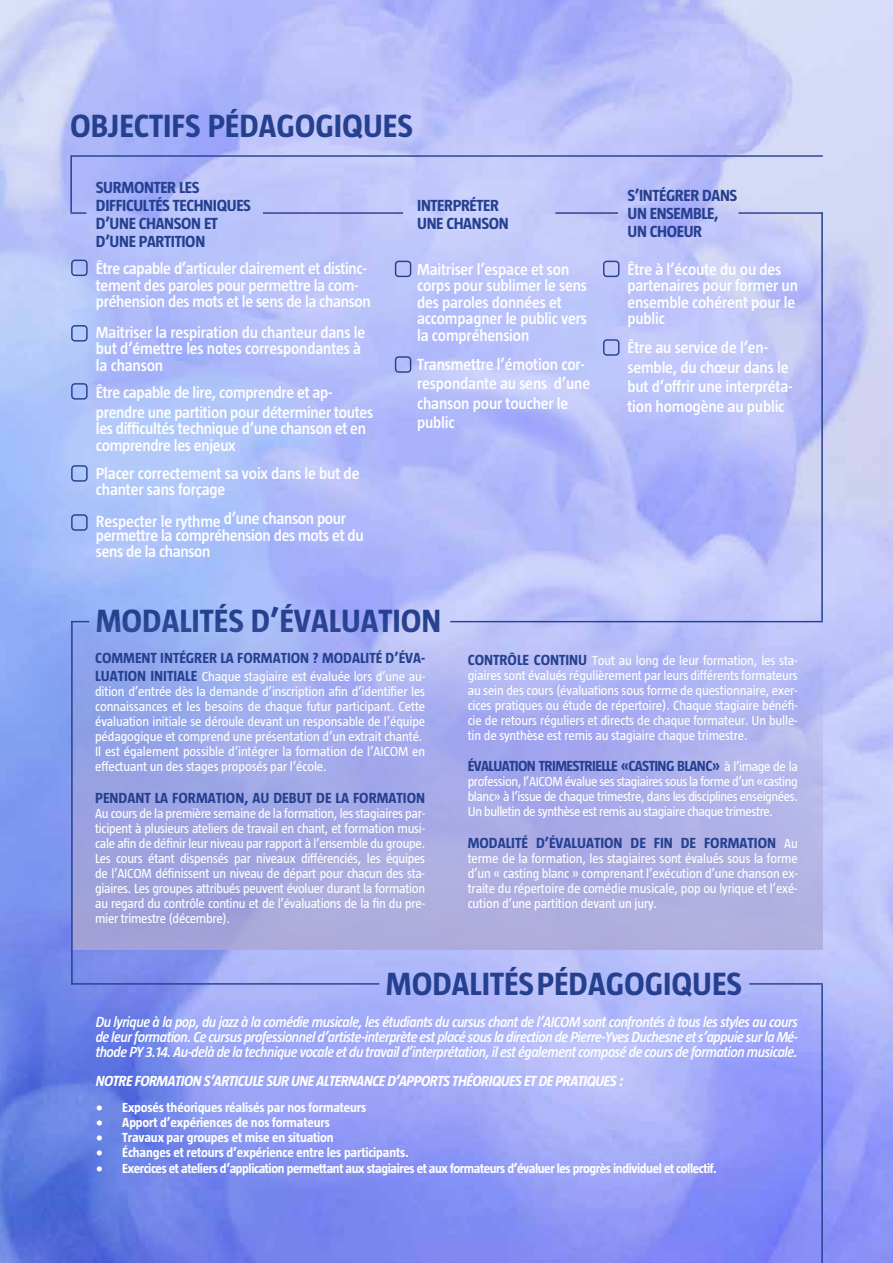
<style>
.page{position:relative;width:893px;height:1263px;background:#fff}
.page>*{position:absolute;margin:0;border:0;box-sizing:border-box;transform-origin:0 0}
.t1{font:700 33px "Taz";color:#25408f}
.t2{font:600 16.5px/16.5px "Taz";letter-spacing:-.01em;color:#fff}
.t3{font:700 16.5px/18px "Taz";letter-spacing:-.02em;color:#25408f}
.t4{font:italic 600 15px/15px "Taz";letter-spacing:-.03em;color:#fff;text-align:justify}
.t5{font:700 15px "Taz";color:#25408f}
.t6{font:italic 700 15px "Taz";letter-spacing:-.03em;color:#fff}
.t7{font:700 15px "Taz";letter-spacing:-.04em;color:#25408f}
.t8{font:13.5px/15px "Taz";letter-spacing:-.01em;color:#fff;text-align:justify}
.t9{font:700 13.5px "Taz";letter-spacing:-.01em;color:#fff}
.t10{font:700 13.5px "Taz";letter-spacing:-.03em;color:#fff}
.s1{font-weight:700;font-size:15px;color:#25408f}
.s2{font-weight:400;font-size:13.5px;color:#fff}
</style>
<div class="page">
<img style="left:0;top:0;width:893px;height:1263px">
<hr style="left:71px;top:155px;width:752px;height:2px;background:#25408f">
<hr style="left:71px;top:983px;width:308px;height:1px;background:#25408f">
<hr style="left:749px;top:983px;width:74px;height:1px;background:#25408f">
<hr style="left:263px;top:212px;width:140px;height:2px;background:#25408f">
<svg style="left:70px;top:212px;width:16px;height:2px"></svg>
<hr style="left:555px;top:212px;width:63px;height:2px;background:#25408f">
<hr style="left:738px;top:212px;width:85px;height:2px;background:#25408f">
<svg style="left:73px;top:621px;width:750px;height:329px;background:#a7ade8"></svg>
<hr style="left:821px;top:212px;width:2px;height:409px;background:#25408f">
<hr style="left:70px;top:155px;width:2px;height:57px;background:#25408f">
<hr style="left:821px;top:984px;width:2px;height:279px;background:#25408f">
<div style="left:71px;top:260px;width:17px;height:16px;border:1px solid #25408f;border-radius:3px"></div>
<div style="left:395px;top:261px;width:16px;height:16px;border:1px solid #25408f;border-radius:3px"></div>
<div style="left:603px;top:261px;width:16px;height:16px;border:1px solid #25408f;border-radius:3px"></div>
<div style="left:395px;top:356px;width:16px;height:17px;border:1px solid #25408f;border-radius:3px"></div>
<div style="left:603px;top:339px;width:16px;height:17px;border:1px solid #25408f;border-radius:3px"></div>
<div style="left:71px;top:325px;width:17px;height:16px;border:1px solid #25408f;border-radius:3px"></div>
<div style="left:71px;top:383px;width:17px;height:17px;border:1px solid #25408f;border-radius:3px"></div>
<div style="left:71px;top:465px;width:17px;height:17px;border:1px solid #25408f;border-radius:3px"></div>
<div style="left:71px;top:514px;width:17px;height:17px;border:1px solid #25408f;border-radius:3px"></div>
<svg style="left:73px;top:621px;width:16px;height:1px"></svg>
<hr style="left:71px;top:621px;width:2px;height:363px;background:#25408f">
<h1 class="t1" style="left:70px;top:107px;width:344px">OBJECTIFS PÉDAGOGIQUES</h1>
<p class="t3" style="left:96px;top:179px;width:157px">SURMONTER LES<br>DIFFICULTÉS TECHNIQUES<br>D’UNE CHANSON ET<br>D’UNE PARTITION</p>
<p class="t2" style="left:96px;top:260px;width:276px">Être capable d’articuler clairement et distinc&shy;tement des paroles pour permettre la com&shy;préhension des mots et le sens de la chanson</p>
<p class="t2" style="left:96px;top:324px;width:271px">Maitriser la respiration du chanteur dans le but d’émettre les notes correspondantes à la chanson</p>
<p class="t2" style="left:96px;top:383px;width:279px;line-height:19.5px">Être capable de lire, comprendre et ap&shy;prendre une partition pour déterminer toutes</p>
<p class="t2" style="left:96px;top:420px;width:272px">les difficultés technique d’une chanson et en comprendre les enjeux</p>
<p class="t2" style="left:96px;top:464px;width:265px">Placer correctement sa voix dans le but de chanter sans forçage</p>
<p class="t2" style="left:96px;top:514px;width:269px;line-height:13.6px">Respecter le rythme d’une chanson pour permettre la compréhension des mots et du</p>
<p class="t2" style="left:96px;top:543px;width:116px">sens de la chanson</p>
<p class="t3" style="left:417px;top:196px;width:93px">INTERPRÉTER<br>UNE CHANSON</p>
<p class="t3" style="left:627px;top:186px;width:111px">S’INTÉGRER DANS<br>UN ENSEMBLE,<br>UN CHOEUR</p>
<p class="t2" style="left:417px;top:260px;width:171px">Maitriser l’espace et son corps pour sublimer le sens des paroles données et accompagner le public vers la compréhension</p>
<p class="t2" style="left:417px;top:354px;width:175px;line-height:19.5px">Transmettre l’émotion cor&shy;respondante au sens d’une chanson pour toucher le public</p>
<p class="t2" style="left:627px;top:261px;width:172px">Être à l’écoute du ou des partenaires pour former un ensemble cohérent pour le public</p>
<p class="t2" style="left:627px;top:338px;width:167px;line-height:19.5px">Être au service de l’en&shy;semble, du chœur dans le but d’offrir une interpréta&shy;tion homogène au public</p>
<h1 class="t1" style="left:96px;top:602px;width:347px">MODALITÉS D’ÉVALUATION</h1>
<p class="t5" style="left:95px;top:650px;width:332px">COMMENT INTÉGRER LA FORMATION ? MODALITÉ D’ÉVA-</p>
<p class="t8" style="left:95px;top:669px;width:332px;text-align:left"><span class="s1">LUATION INITIALE</span> Chaque stagiaire est évaluée lors d’une au&shy;dition d’entrée dès la demande d’inscription afin d’identifier les connaissances et les besoins de chaque futur participant. Cette évaluation initiale se déroule devant un responsable de l’équipe pédagogique et comprend une présentation d’un extrait chanté.<br>Il est également possible d’intégrer la formation de l’AICOM en effectuant un des stages proposés par l’école.</p>
<p class="t5" style="left:95px;top:789px;width:332px">PENDANT LA FORMATION, AU DEBUT DE LA FORMATION</p>
<p class="t8" style="left:95px;top:806px;width:332px">Au cours de la première semaine de la formation, les stagiaires par&shy;ticipent à plusieurs ateliers de travail en chant, et formation musi&shy;cale afin de définir leur niveau par rapport à l’ensemble du groupe.<br>Les cours étant dispensés par niveaux différenciés, les équipes de l’AICOM définissent un niveau de départ pour chacun des sta&shy;giaires. Les groupes attribués peuvent évoluer durant la formation au regard du contrôle continu et de l’évaluations de la fin du pre&shy;mier trimestre (décembre).</p>
<p class="t8" style="left:468px;top:652px;width:332px"><span class="s1">CONTRÔLE CONTINU</span> Tout au long de leur formation, les sta&shy;giaires sont évalués régulièrement par leurs différents formateurs au sein des cours (évaluations sous forme de questionnaire, exer&shy;cices pratiques ou étude de répertoire). Chaque stagiaire bénéfi&shy;cie de retours réguliers et directs de chaque formateur. Un bulle&shy;tin de synthèse est remis au stagiaire chaque trimestre.</p>
<p class="t7" style="left:468px;top:758px;width:332px">ÉVALUATION TRIMESTRIELLE «CASTING BLANC» <span class="s2">à l’image de la</span></p>
<p class="t8" style="left:468px;top:774px;width:332px">profession, l’AICOM évalue ses stagiaires sous la forme d’un «casting blanc» à l’issue de chaque trimestre, dans les disciplines enseignées.<br>Un bulletin de synthèse est remis au stagiaire chaque trimestre.</p>
<p class="t5" style="left:468px;top:834px;width:332px">MODALITÉ D’ÉVALUATION DE FIN DE FORMATION <span class="s2">Au</span></p>
<p class="t8" style="left:468px;top:850px;width:332px">terme de la formation, les stagiaires sont évalués sous la forme d’un « casting blanc » comprenant l’exécution d’une chanson ex&shy;traite du répertoire de comédie musicale, pop ou lyrique et l’exé&shy;cution d’une partition devant un jury.</p>
<h1 class="t1" style="left:386px;top:965px;width:357px">MODALITÉS PÉDAGOGIQUES</h1>
<p class="t4" style="left:96px;top:1014px;width:704px">Du lyrique à la pop, du jazz à la comédie musicale, les étudiants du cursus chant de l’AICOM sont confrontés à tous les styles au cours de leur formation. Ce cursus professionnel d’artiste-interprète est placé sous la direction de Pierre-Yves Duchesne et s’appuie sur la Mé&shy;thode PY 3.14. Au-delà de la technique vocale et du travail d’interprétation, il est également composé de cours de formation musicale.</p>
<p class="t6" style="left:96px;top:1072px;width:529px">NOTRE FORMATION S’ARTICULE SUR UNE ALTERNANCE D’APPORTS THÉORIQUES ET DE PRATIQUES :</p>
<p class="t9" style="left:96px;top:1100px;width:272px">• Exposés théoriques réalisés par nos formateurs</p>
<p class="t9" style="left:96px;top:1115px;width:236px">• Apport d’expériences de nos formateurs</p>
<p class="t9" style="left:96px;top:1130px;width:240px">• Travaux par groupes et mise en situation</p>
<p class="t9" style="left:96px;top:1145px;width:314px">• Échanges et retours d’expérience entre les participants.</p>
<p class="t10" style="left:96px;top:1161px;width:623px">• Exercices et ateliers d’application permettant aux stagiaires et aux formateurs d’évaluer les progrès individuel et collectif.</p>
</div>
